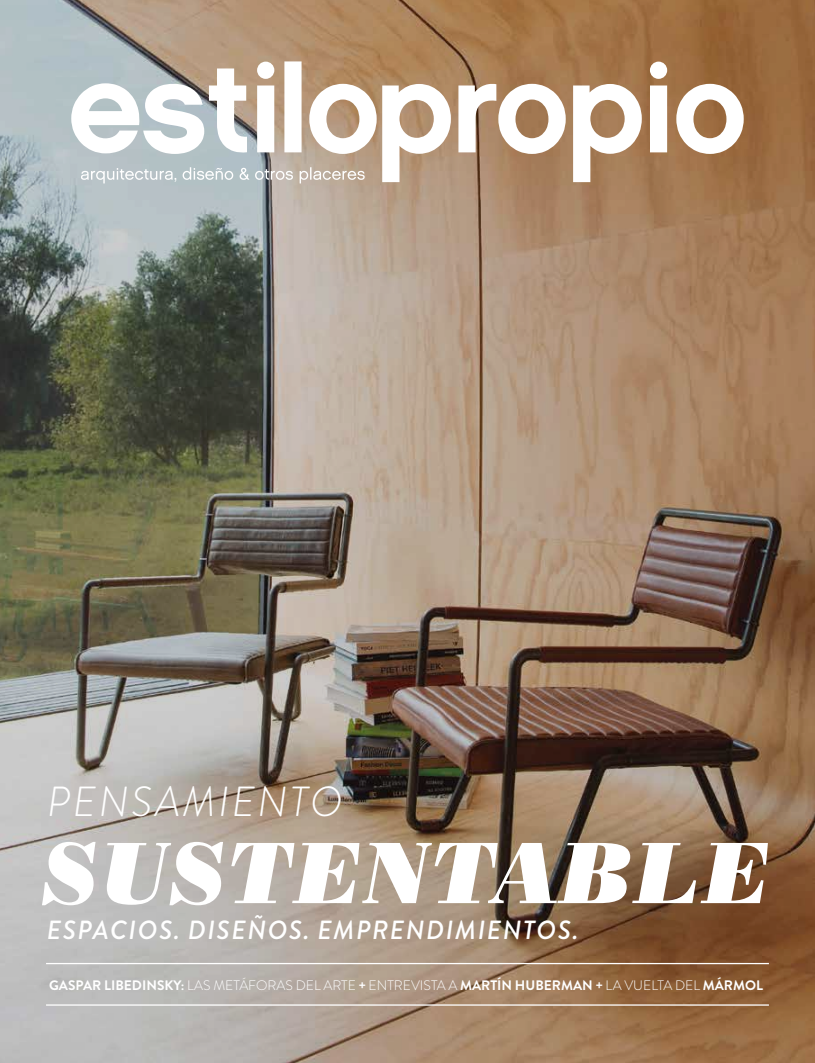
<style>
.page{position:relative;width:815px;height:1063px;background:#fff}
.page>*{position:absolute;margin:0;border:0;box-sizing:border-box;transform-origin:0 0}
.t1{font:italic 86.75px "Poster Bodoni BT";letter-spacing:.02em;color:#fff}
.t2{font:italic 300 42px "Brandon Grotesque";letter-spacing:.06em;color:#fff}
.t3{font:italic 500 26.25px "Brandon Grotesque";letter-spacing:.06em;color:#fff}
.t4{font:300 13.75px "Brandon Grotesque";color:#fff}
.s1{font-weight:700}
</style>
<div class="page">
<img style="left:0;top:0;width:815px;height:1063px">
<svg style="left:71px;top:61px;width:673px;height:121px"></svg>
<svg style="left:81px;top:167px;width:284px;height:16px;background:#c4c6c5"></svg>
<hr style="left:46px;top:1004px;width:723px;height:2px;background:#fff">
<hr style="left:46px;top:963px;width:723px;height:1px;background:#fff">
<h2 class="t2" style="left:47px;top:773px;width:297px">PENSAMIENTO</h2>
<h1 class="t1" style="left:43px;top:820px;width:730px">SUSTENTABLE</h1>
<h3 class="t3" style="left:47px;top:912px;width:533px">ESPACIOS. DISEÑOS. EMPRENDIMIENTOS.</h3>
<p class="t4" style="left:49px;top:976px;width:715px"><span class="s1">GASPAR LIBEDINSKY:</span> LAS METÁFORAS DEL ARTE <span class="s1">+</span> ENTREVISTA A <span class="s1">MARTÍN HUBERMAN +</span> LA VUELTA DEL <span class="s1">MÁRMOL</span></p>
</div>
